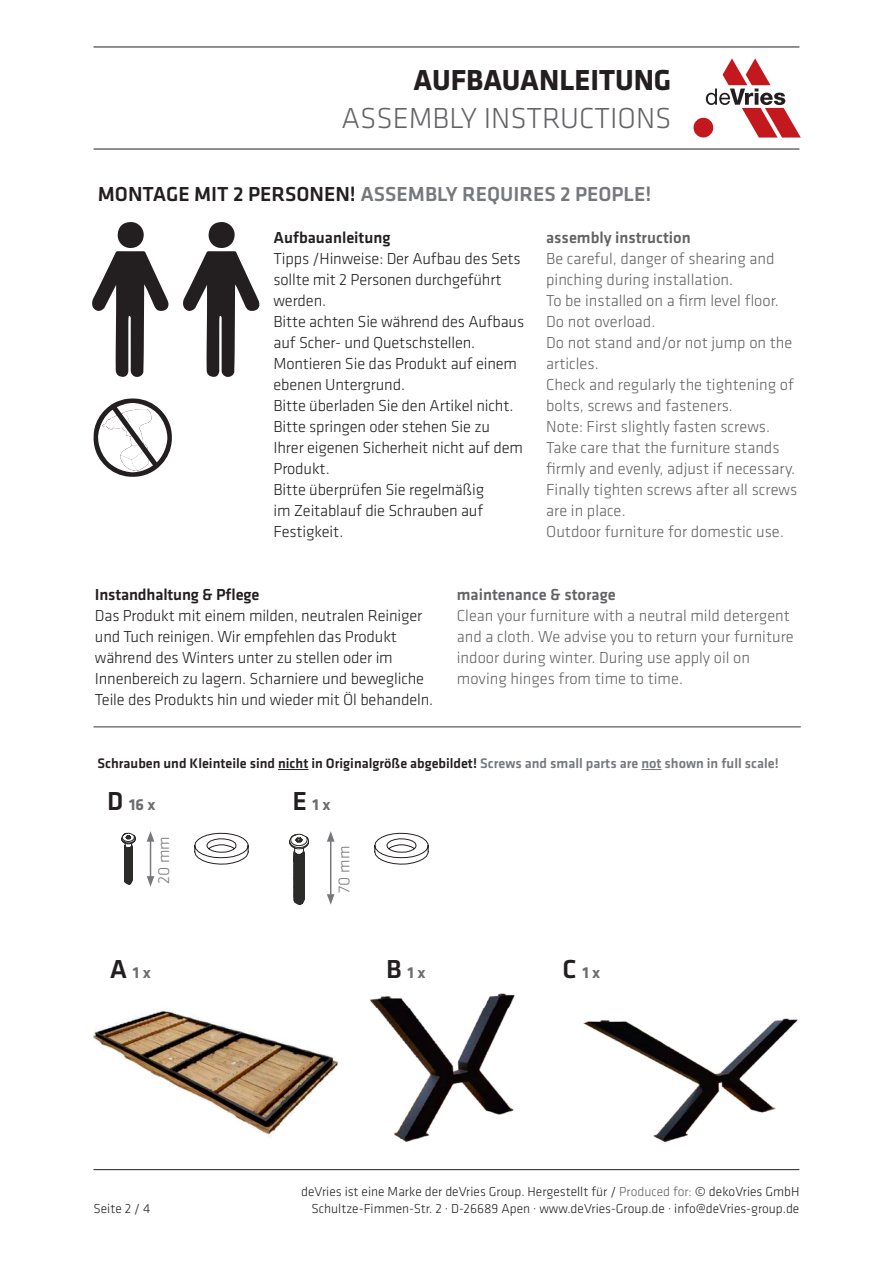
<style>
.page{position:relative;width:893px;height:1263px;background:#fff}
.page>*{position:absolute;margin:0;border:0;box-sizing:border-box;transform-origin:0 0}
.t1{font:300 30px "Klavika Basic";color:#636366}
.t2{font:700 30px "Klavika Basic";color:#231f20}
.t3{font:500 21px "Klavika Basic";color:#76787b}
.t4{font:300 16.5px/21px "Klavika Basic";letter-spacing:-.01em;color:#231f20}
.t5{font:300 16.5px/21px "Klavika Basic";color:#636366}
.t6{font:500 16.5px "Klavika Basic";color:#636366}
.t7{font:500 16.5px "Klavika Basic";letter-spacing:-.01em;color:#231f20}
.t8{font:700 16.5px "Klavika Basic";color:#6c6d70}
.t9{font:300 16.5px "Klavika Basic";letter-spacing:-.005em;color:#76787b}
.t10{font:500 14.25px "Klavika Basic";color:#231f20}
.t11{font:300 13.5px "Klavika Basic";color:#231f20}
.s1{color:#231f20}
.s2{color:#76787b}
.s3{font-weight:500;font-size:27px;color:#231f20}
.s4{color:#636366}
</style>
<div class="page">
<hr style="left:94px;top:1169px;width:705px;height:1px;background:#231f20">
<hr style="left:94px;top:47px;width:705px;height:1px;background:#231f20">
<hr style="left:94px;top:149px;width:705px;height:1px;background:#231f20">
<div style="left:693px;top:118px;width:20px;height:19px;background:#c3181e;border-radius:50%"></div>
<svg style="left:706px;top:58px;width:95px;height:80px"></svg>
<hr style="left:94px;top:726px;width:707px;height:2px;background:#76787b">
<svg style="left:92px;top:251px;width:76px;height:126px"></svg>
<div style="left:118px;top:222px;width:26px;height:26px;background:#231f20;border-radius:50%"></div>
<svg style="left:183px;top:251px;width:76px;height:126px"></svg>
<div style="left:208px;top:222px;width:27px;height:26px;background:#231f20;border-radius:50%"></div>
<hr style="left:278px;top:769px;width:30px;height:1px;background:#231f20">
<svg style="left:641px;top:769px;width:20px;height:1px"></svg>
<svg style="left:94px;top:398px;width:78px;height:79px"></svg>
<svg style="left:121px;top:833px;width:15px;height:51px"></svg>
<svg style="left:289px;top:834px;width:20px;height:71px"></svg>
<svg style="left:194px;top:833px;width:55px;height:31px"></svg>
<svg style="left:374px;top:833px;width:55px;height:31px"></svg>
<img style="left:94px;top:1009px;width:245px;height:127px">
<img style="left:370px;top:993px;width:145px;height:149px">
<img style="left:583px;top:1018px;width:215px;height:125px">
<hr style="left:330px;top:839px;width:1px;height:57px;background:#76787b">
<svg style="left:327px;top:831px;width:8px;height:11px"></svg>
<svg style="left:327px;top:894px;width:8px;height:11px"></svg>
<hr style="left:150px;top:839px;width:1px;height:39px;background:#76787b">
<svg style="left:147px;top:831px;width:7px;height:11px"></svg>
<svg style="left:147px;top:876px;width:7px;height:11px"></svg>
<h1 class="t2" style="left:414px;top:59px;width:259px">AUFBAUANLEITUNG</h1>
<h1 class="t1" style="left:341px;top:100px;width:332px">ASSEMBLY INSTRUCTIONS</h1>
<p class="t3" style="left:98px;top:180px;width:555px"><span class="s1">MONTAGE MIT 2 PERSONEN!</span> ASSEMBLY REQUIRES 2 PEOPLE!</p>
<p class="t7" style="left:274px;top:226px;width:118px">Aufbauanleitung</p>
<p class="t4" style="left:274px;top:248px;width:252px">Tipps /Hinweise: Der Aufbau des Sets sollte mit 2 Personen durchgeführt werden.<br>Bitte achten Sie während des Aufbaus auf Scher- und Quetschstellen.<br>Montieren Sie das Produkt auf einem ebenen Untergrund.<br>Bitte überladen Sie den Artikel nicht.<br>Bitte springen oder stehen Sie zu<br>Ihrer eigenen Sicherheit nicht auf dem<br>Produkt.<br>Bitte überprüfen Sie regelmäßig<br>im Zeitablauf die Schrauben auf<br>Festigkeit.</p>
<p class="t6" style="left:546px;top:226px;width:146px">assembly instruction</p>
<p class="t5" style="left:546px;top:248px;width:253px">Be careful, danger of shearing and pinching during installation.<br>To be installed on a firm level floor.<br>Do not overload.<br>Do not stand and/or not jump on the articles.<br>Check and regularly the tightening of bolts, screws and fasteners.<br>Note: First slightly fasten screws.<br>Take care that the furniture stands firmly and evenly, adjust if necessary.<br>Finally tighten screws after all screws are in place.<br>Outdoor furniture for domestic use.</p>
<p class="t7" style="left:95px;top:583px;width:166px">Instandhaltung &amp; Pflege</p>
<p class="t4" style="left:95px;top:605px;width:340px">Das Produkt mit einem milden, neutralen Reiniger und Tuch reinigen. Wir empfehlen das Produkt während des Winters unter zu stellen oder im Innenbereich zu lagern. Scharniere und bewegliche Teile des Produkts hin und wieder mit Öl behandeln.</p>
<p class="t6" style="left:457px;top:584px;width:160px">maintenance &amp; storage</p>
<p class="t5" style="left:457px;top:605px;width:338px">Clean your furniture with a neutral mild detergent and a cloth. We advise you to return your furniture indoor during winter. During use apply oil on moving hinges from time to time.</p>
<p class="t10" style="left:97px;top:754px;width:683px">Schrauben und Kleinteile sind nicht in Originalgröße abgebildet! <span class="s2">Screws and small parts are not shown in full scale!</span></p>
<p class="t8" style="left:107px;top:793px;width:50px"><span class="s3">D</span> 16 x</p>
<p class="t8" style="left:292px;top:793px;width:40px"><span class="s3">E</span> 1 x</p>
<p class="t9" style="left:154px;top:884px;width:49px;rotate:-90deg">20 mm</p>
<p class="t9" style="left:334px;top:892px;width:48px;rotate:-90deg">70 mm</p>
<p class="t8" style="left:110px;top:961px;width:43px"><span class="s3">A</span> 1 x</p>
<p class="t8" style="left:386px;top:961px;width:41px"><span class="s3">B</span> 1 x</p>
<p class="t8" style="left:563px;top:961px;width:39px"><span class="s3">C</span> 1 x</p>
<p class="t11" style="left:301px;top:1183px;width:500px">deVries ist eine Marke der deVries Group. Hergestellt für / <span class="s4">Produced for:</span> © dekoVries GmbH</p>
<p class="t11" style="left:94px;top:1200px;width:58px">Seite 2 / 4</p>
<p class="t11" style="left:311px;top:1200px;width:489px">Schultze-Fimmen-Str. 2 · D-26689 Apen · www.deVries-Group.de · info@deVries-group.de</p>
</div>
